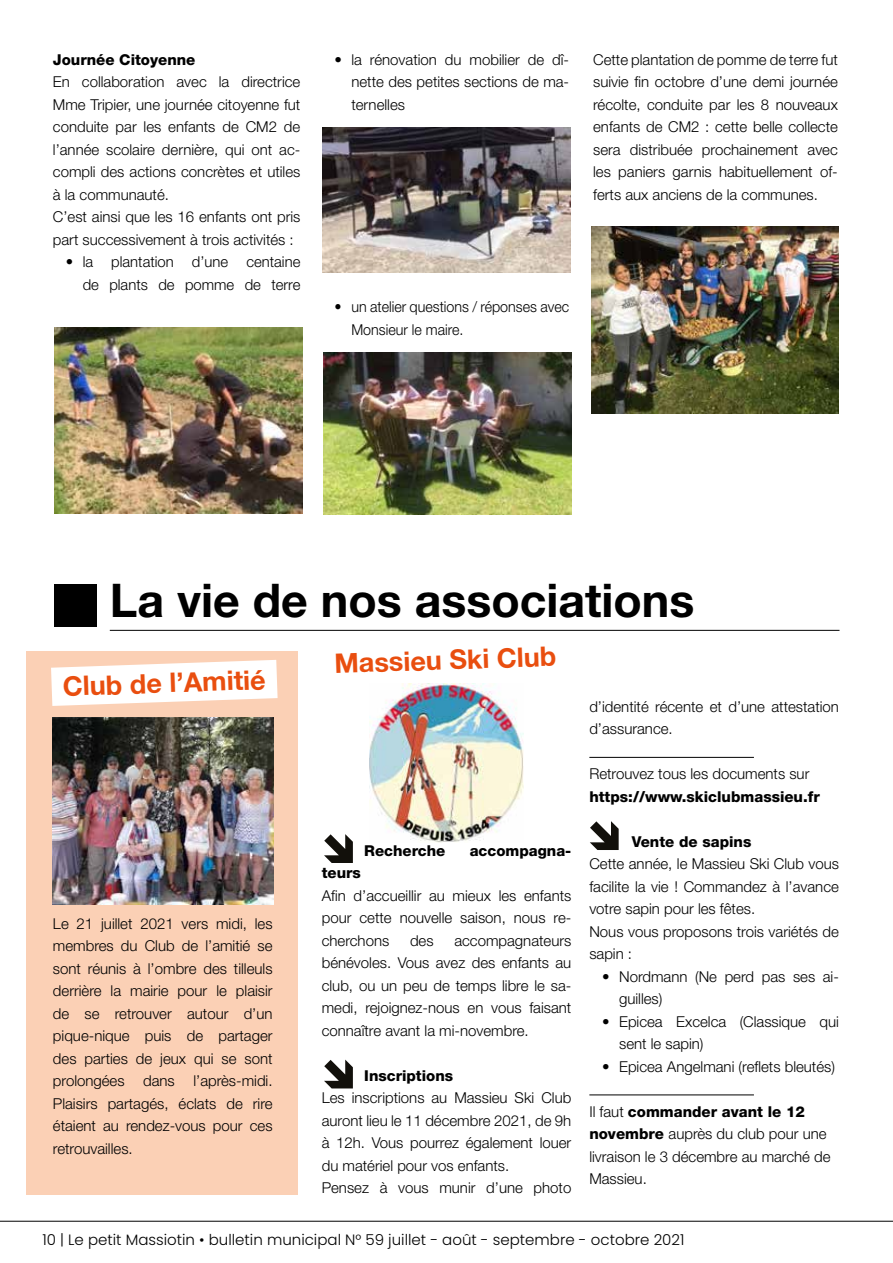
<style>
.page{position:relative;width:893px;height:1263px;background:#fff}
.page>*{position:absolute;margin:0;border:0;box-sizing:border-box;transform-origin:0 0}
.t1{font:700 46.5px "Helvetica Neue LT Std";color:#000}
.t2{font:700 27px "Helvetica Neue LT Std";color:#e94e0f}
.t3{font:300 15px/22.5px "Helvetica Neue LT Std";color:#000}
.t4{font:800 15px "Helvetica Neue LT Std";color:#000}
.t5{font:300 15px "Poppins";color:#000}
.t6{font:300 15px/22.5px "Helvetica Neue LT Std";color:#000;scale:.95 1}
.s1{font-weight:800}
</style>
<div class="page">
<hr style="left:0;top:1221px;width:893px;height:1px;background:#000">
<hr style="left:110px;top:630px;width:729px;height:1px;background:#000">
<div style="left:55px;top:584px;width:42px;height:42px;background:#000"></div>
<div style="left:26px;top:651px;width:272px;height:544px;background:#fbd0b5"></div>
<svg style="left:51px;top:660px;width:227px;height:46px"></svg>
<img style="left:53px;top:718px;width:221px;height:186px">
<hr style="left:589px;top:757px;width:165px;height:1px;background:#000">
<hr style="left:589px;top:1094px;width:165px;height:1px;background:#000">
<img style="left:369px;top:683px;width:154px;height:159px">
<svg style="left:324px;top:834px;width:29px;height:29px"></svg>
<svg style="left:324px;top:1059px;width:29px;height:29px"></svg>
<svg style="left:590px;top:821px;width:29px;height:29px"></svg>
<img style="left:55px;top:327px;width:247px;height:187px">
<img style="left:323px;top:128px;width:247px;height:144px">
<img style="left:324px;top:352px;width:247px;height:162px">
<img style="left:591px;top:227px;width:248px;height:186px">
<p class="t4" style="left:53px;top:50px;width:144px">Journée Citoyenne</p>
<p class="t3" style="left:53px;top:70px;width:249px">En collaboration avec la directrice Mme Tripier, une journée citoyenne fut conduite par les enfants de CM2 de l’année scolaire dernière, qui ont ac&shy;compli des actions concrètes et utiles à la communauté.<br>C’est ainsi que les 16 enfants ont pris part successivement à trois activités :</p>
<p class="t3" style="left:66px;top:250px;width:236px;text-align:right">• la plantation d’une centaine de plants de pomme de terre</p>
<p class="t3" style="left:351px;top:48px;width:219px;text-align:justify;text-indent:-17px">• la rénovation du mobilier de dî&shy;nette des petites sections de ma&shy;ternelles</p>
<p class="t3" style="left:593px;top:48px;width:246px;text-align:justify">Cette plantation de pomme de terre fut suivie fin octobre d’une demi journée récolte, conduite par les 8 nouveaux enfants de CM2 : cette belle collecte sera distribuée prochainement avec les paniers garnis habituellement of&shy;ferts aux anciens de la communes.</p>
<p class="t6" style="left:351px;top:295px;width:231px;text-indent:-17px">• un atelier questions / réponses avec<br>Monsieur le maire.</p>
<h1 class="t1" style="left:110px;top:572px;width:586px">La vie de nos associations</h1>
<h2 class="t2" style="left:62px;top:670px;width:204px;rotate:-2deg">Club de l’Amitié</h2>
<p class="t3" style="left:53px;top:912px;width:221px;text-align:justify">Le 21 juillet 2021 vers midi, les membres du Club de l’amitié se sont réunis à l’ombre des tilleuls derrière la mairie pour le plaisir de se retrouver autour d’un pique-nique puis de partager des parties de jeux qui se sont prolongées dans l’après-midi.<br>Plaisirs partagés, éclats de rire étaient au rendez-vous pour ces retrouvailles.</p>
<h2 class="t2" style="left:334px;top:647px;width:223px;rotate:-2deg">Massieu Ski Club</h2>
<p class="t4" style="left:364px;top:841px;width:83px">Recherche</p>
<p class="t4" style="left:470px;top:841px;width:103px">accompagna-</p>
<p class="t4" style="left:322px;top:864px;width:41px">teurs</p>
<p class="t3" style="left:322px;top:884px;width:251px;text-align:justify">Afin d’accueillir au mieux les enfants pour cette nouvelle saison, nous re&shy;cherchons</p>
<p class="t3" style="left:410px;top:929px;width:25px">des</p>
<p class="t3" style="left:322px;top:929px;width:251px;text-align:justify;text-indent:133px">accompagnateurs bénévoles. Vous avez des enfants au club, ou un peu de temps libre le sa&shy;medi, rejoignez-nous en vous faisant connaître avant la mi-novembre.</p>
<p class="t4" style="left:364px;top:1066px;width:90px">Inscriptions</p>
<p class="t3" style="left:322px;top:1086px;width:251px">Les inscriptions au Massieu Ski Club auront lieu le 11 décembre 2021, de 9h à 12h. Vous pourrez également louer du matériel pour vos enfants.<br>Pensez à vous munir d’une photo</p>
<p class="t3" style="left:589px;top:695px;width:251px">d’identité récente et d’une attestation d’assurance.</p>
<p class="t3" style="left:589px;top:762px;width:222px">Retrouvez tous les documents sur</p>
<p class="t4" style="left:589px;top:787px;width:232px">https://www.skiclubmassieu.fr</p>
<p class="t4" style="left:632px;top:832px;width:121px">Vente de sapins</p>
<p class="t3" style="left:589px;top:852px;width:251px">Cette année, le Massieu Ski Club vous facilite la vie ! Commandez à l’avance votre sapin pour les fêtes.<br>Nous vous proposons trois variétés de sapin :</p>
<p class="t3" style="left:619px;top:965px;width:221px;text-indent:-17px">• Nordmann (Ne perd pas ses ai&shy;guilles)</p>
<p class="t3" style="left:619px;top:1010px;width:221px;text-indent:-17px">• Epicea Excelca (Classique qui sent le sapin)</p>
<p class="t3" style="left:602px;top:1055px;width:234px">• Epicea Angelmani (reflets bleutés)</p>
<p class="t3" style="left:589px;top:1100px;width:243px">Il faut <span class="s1">commander avant le 12 novembre</span> auprès du club pour une livraison le 3 décembre au marché de<br>Massieu.</p>
<p class="t5" style="left:43px;top:1231px;width:643px">10 | Le petit Massiotin • bulletin municipal N° 59 juillet - août - septembre - octobre 2021</p>
</div>
